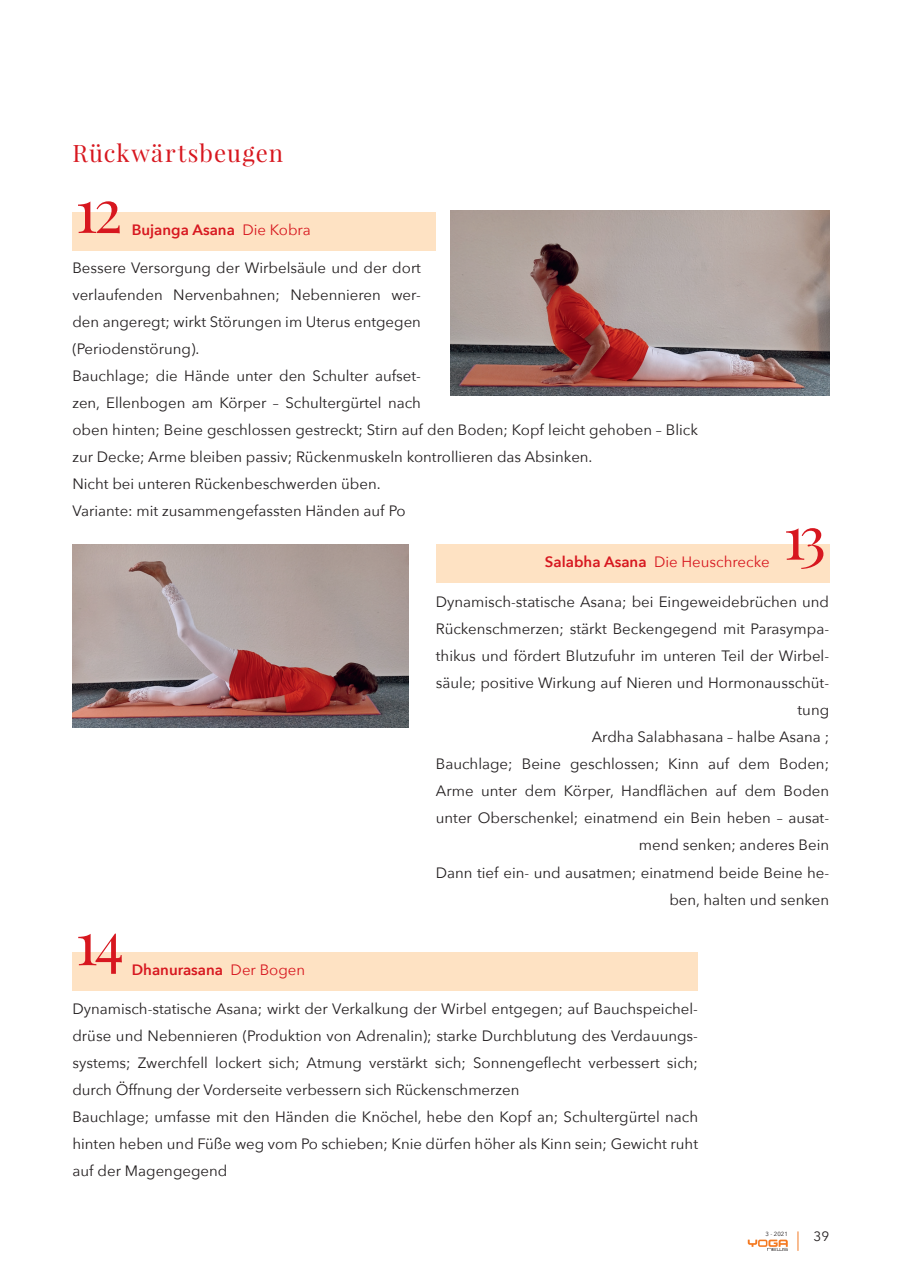
<style>
.page{position:relative;width:910px;height:1280px;background:#fff}
.page>*{position:absolute;margin:0;border:0;box-sizing:border-box;transform-origin:0 0}
.t1{font:24px "Playfair Display";letter-spacing:.05em;color:#d7171f}
.t2{font:15px/27px "Avenir Next";color:#231f20;text-align:justify}
.t3{font:600 15px "Avenir Next";color:#d7171f}
.t4{font:15px "Avenir Next";color:#d7171f}
.t5{font:13.5px "Avenir Next";color:#231f20}
.t6{font:6px "Avenir Next";color:#231f20}
.s1{font-weight:400}
.s2{font-weight:600}
</style>
<div class="page">
<svg style="left:748px;top:1239px;width:9px;height:8px"></svg>
<div style="left:758px;top:1239px;width:9px;height:8px;border:2px solid #f47921"></div>
<svg style="left:767px;top:1239px;width:21px;height:12px"></svg>
<svg style="left:798px;top:1231px;width:1px;height:20px"></svg>
<div style="left:72px;top:212px;width:364px;height:39px;background:#fee2c3"></div>
<img style="left:72px;top:544px;width:337px;height:183px">
<div style="left:436px;top:544px;width:393px;height:39px;background:#fee2c3"></div>
<div style="left:72px;top:952px;width:626px;height:39px;background:#fee2c3"></div>
<img style="left:451px;top:211px;width:378px;height:184px">
<svg style="left:78px;top:934px;width:44px;height:40px"></svg>
<svg style="left:786px;top:528px;width:37px;height:41px"></svg>
<svg style="left:78px;top:201px;width:42px;height:32px"></svg>
<p class="t1" style="left:72px;top:138px;width:212px">Rückwärtsbeugen</p>
<p class="t3" style="left:132px;top:217px;width:180px">Bujanga Asana <span class="s1">Die Kobra</span></p>
<p class="t2" style="left:72px;top:254px;width:350px">Bessere Versorgung der Wirbelsäule und der dort verlaufenden Nervenbahnen; Nebennieren wer&shy;den angeregt; wirkt Störungen im Uterus entgegen (Periodenstörung).</p>
<p class="t2" style="left:72px;top:362px;width:627px;text-align:left">Bauchlage; die Hände unter den Schulter aufset-<br>zen, Ellenbogen am Körper – Schultergürtel nach<br>oben hinten; Beine geschlossen gestreckt; Stirn auf den Boden; Kopf leicht gehoben – Blick zur Decke; Arme bleiben passiv; Rückenmuskeln kontrollieren das Absinken.</p>
<p class="t2" style="left:72px;top:470px;width:310px">Nicht bei unteren Rückenbeschwerden üben.</p>
<p class="t2" style="left:72px;top:497px;width:335px">Variante: mit zusammengefassten Händen auf Po</p>
<p class="t4" style="left:545px;top:549px;width:226px"><span class="s2">Salabha Asana</span> Die Heuschrecke</p>
<p class="t3" style="left:132px;top:957px;width:175px">Dhanurasana <span class="s1">Der Bogen</span></p>
<p class="t2" style="left:436px;top:588px;width:395px;text-align:right">Dynamisch-statische Asana; bei Eingeweidebrüchen und Rückenschmerzen; stärkt Beckengegend mit Parasympa&shy;thikus und fördert Blutzufuhr im unteren Teil der Wirbel&shy;säule; positive Wirkung auf Nieren und Hormonausschüt&shy;tung</p>
<p class="t2" style="left:592px;top:723px;width:239px">Ardha Salabhasana – halbe Asana ;</p>
<p class="t2" style="left:436px;top:750px;width:395px;text-align:right">Bauchlage; Beine geschlossen; Kinn auf dem Boden; Arme unter dem Körper, Handflächen auf dem Boden unter Oberschenkel; einatmend ein Bein heben – ausat&shy;mend senken; anderes Bein</p>
<p class="t2" style="left:436px;top:858px;width:395px;text-align:right">Dann tief ein- und ausatmen; einatmend beide Beine he&shy;ben, halten und senken</p>
<p class="t2" style="left:72px;top:994px;width:627px">Dynamisch-statische Asana; wirkt der Verkalkung der Wirbel entgegen; auf Bauchspeichel&shy;drüse und Nebennieren (Produktion von Adrenalin); starke Durchblutung des Verdauungs&shy;systems; Zwerchfell lockert sich; Atmung verstärkt sich; Sonnengeflecht verbessert sich; durch Öffnung der Vorderseite verbessern sich Rückenschmerzen</p>
<p class="t2" style="left:72px;top:1102px;width:627px">Bauchlage; umfasse mit den Händen die Knöchel, hebe den Kopf an; Schultergürtel nach hinten heben und Füße weg vom Po schieben; Knie dürfen höher als Kinn sein; Gewicht ruht auf der Magengegend</p>
<p class="t6" style="left:765px;top:1229px;width:24px">3 - 2021</p>
<p class="t5" style="left:813px;top:1225px;width:17px">39</p>
</div>
